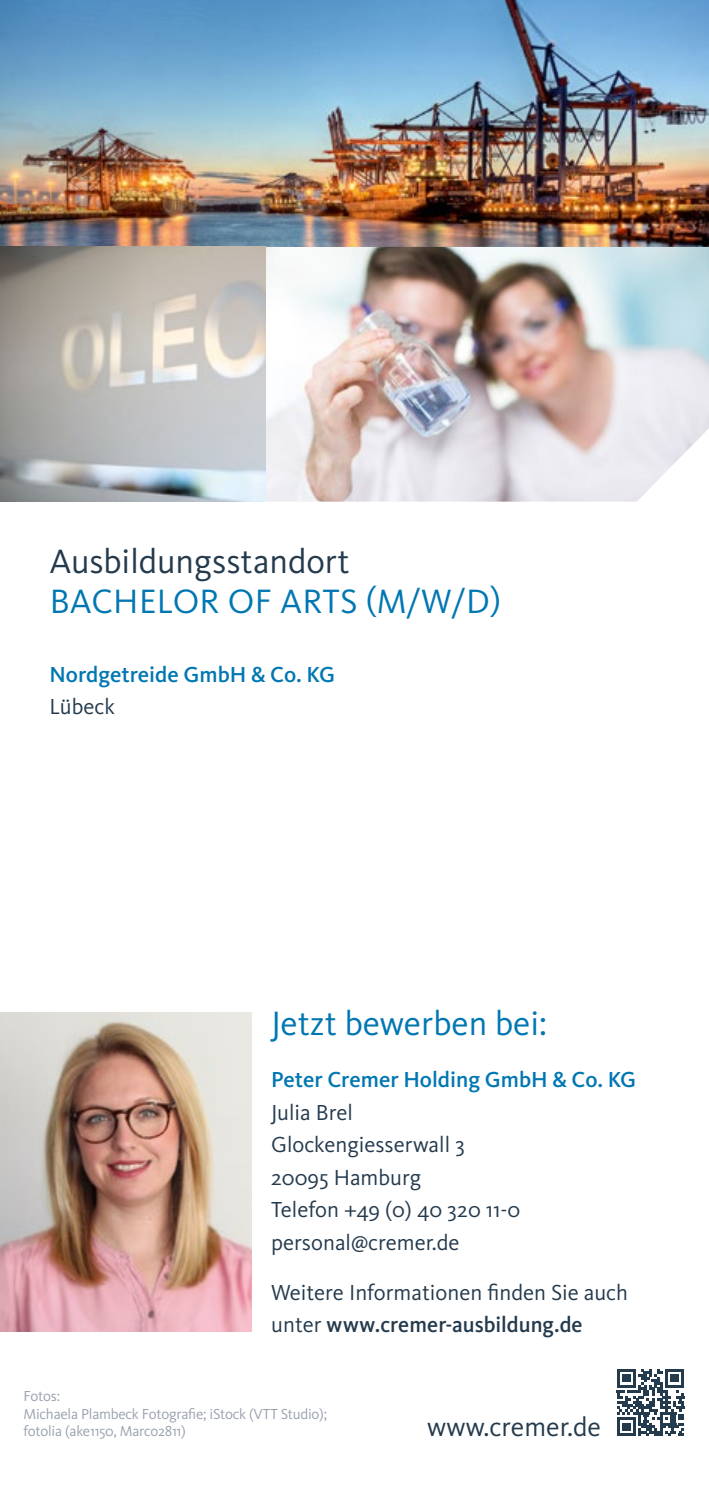
<style>
.page{position:relative;width:709px;height:1489px;background:#fff}
.page>*{position:absolute;margin:0;border:0;box-sizing:border-box;transform-origin:0 0}
.t1{font:35px "Kievit OT";color:#0077b2}
.t2{font:35px "Kievit OT";color:#243a4d}
.t3{font:27.5px "Kievit OT";color:#243a4d}
.t4{font:22.5px/32.5px "Kievit OT";color:#243a4d}
.t5{font:500 22.5px "Kievit OT";color:#0077b2}
.t6{font:15px/17.5px "Kievit OT";letter-spacing:-.015em;color:#9aa2af}
.s1{font-weight:500}
</style>
<div class="page">
<hr style="left:708px;top:979px;width:1px;height:184px;background:#0077b2">
<img style="left:0;top:1012px;width:252px;height:319px">
<svg style="left:617px;top:1369px;width:67px;height:66px"></svg>
<img style="left:0;top:0;width:709px;height:247px">
<img style="left:0;top:247px;width:709px;height:254px">
<h1 class="t2" style="left:50px;top:541px;width:301px">Ausbildungsstandort</h1>
<h1 class="t1" style="left:50px;top:581px;width:452px">BACHELOR OF ARTS (M/W/D)</h1>
<p class="t5" style="left:50px;top:661px;width:287px">Nordgetreide GmbH &amp; Co. KG</p>
<p class="t4" style="left:50px;top:691px;width:67px">Lübeck</p>
<h1 class="t1" style="left:271px;top:1004px;width:277px">Jetzt bewerben bei:</h1>
<p class="t5" style="left:271px;top:1066px;width:366px">Peter Cremer Holding GmbH &amp; Co. KG</p>
<p class="t4" style="left:271px;top:1096px;width:250px">Julia Brel<br>Glockengiesserwall 3<br>20095 Hamburg<br>Telefon +49 (0) 40 320 11-0 personal@cremer.de</p>
<p class="t4" style="left:271px;top:1275px;width:358px">Weitere Informationen finden Sie auch unter <span class="s1">www.cremer-ausbildung.de</span></p>
<p class="t6" style="left:24px;top:1387px;width:305px">Fotos:<br>Michaela Plambeck Fotografie; iStock (VTT Studio); fotolia (ake1150, Marco2811)</p>
<p class="t3" style="left:427px;top:1411px;width:175px">www.cremer.de</p>
</div>
